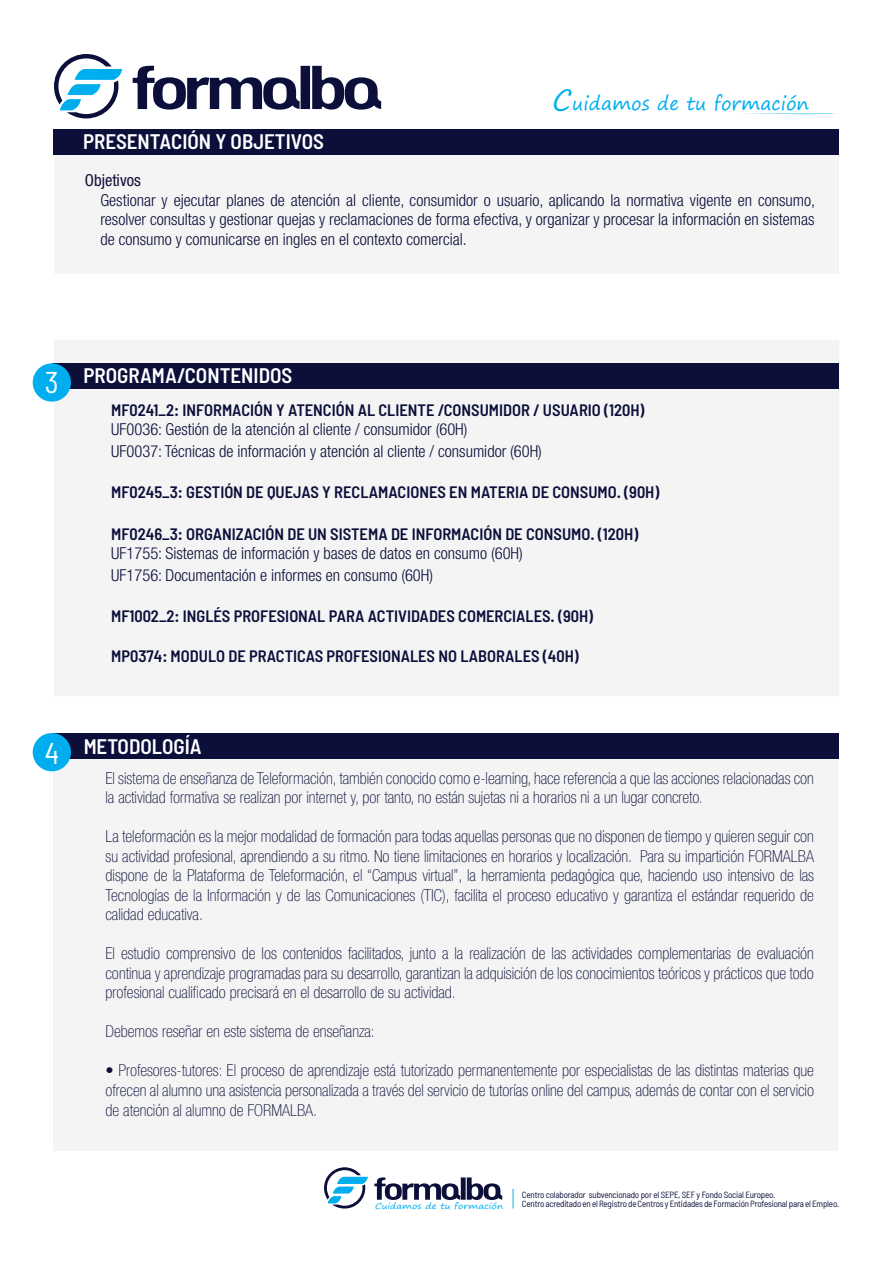
<style>
.page{position:relative;width:893px;height:1263px;background:#fff}
.page>*{position:absolute;margin:0;border:0;box-sizing:border-box;transform-origin:0 0}
.t1{font:semi-condensed 30px "Barlow";color:#fff}
.t2{font:600 semi-condensed 21px "Barlow";color:#fff}
.t3{font:18.6px "Segoe Print";color:#00aeef}
.t4{font:100 condensed 16.5px/19.5px "Helvetica Neue LT Std";color:#0b0f3a;text-align:justify}
.t5{font:300 condensed 16.5px/19.5px "Helvetica Neue LT Std";color:#0b0f3a;text-align:justify}
.t6{font:600 semi-condensed 16.5px/19.5px "Barlow";color:#0b0f3a}
.t7{font:condensed 16.5px "Helvetica Neue LT Std";color:#140e3a}
.t8{font:semi-condensed 9px "Barlow";letter-spacing:-.02em;color:#0b0f3a}
.t9{font:8.25px "Segoe Print";color:#00aeef;scale:1.16 1}
.s1{font-size:27.9px}
.s2{font-family:"Helvetica Neue LT Std";font-weight:300;font-stretch:condensed}
</style>
<div class="page">
<svg style="left:791px;top:114px;width:24px;height:1px"></svg>
<div style="left:301px;top:66px;width:9px;height:43px;background:#0b0f3a"></div>
<svg style="left:312px;top:66px;width:69px;height:44px"></svg>
<svg style="left:133px;top:66px;width:167px;height:44px"></svg>
<svg style="left:54px;top:54px;width:68px;height:64px"></svg>
<svg style="left:513px;top:1189px;width:1px;height:19px"></svg>
<div style="left:461px;top:1177px;width:5px;height:23px;background:#0b0f3a"></div>
<svg style="left:467px;top:1177px;width:35px;height:23px"></svg>
<svg style="left:374px;top:1177px;width:86px;height:23px"></svg>
<svg style="left:324px;top:1167px;width:44px;height:41px"></svg>
<div style="left:54px;top:340px;width:785px;height:356px;background:#f4f4f4"></div>
<div style="left:52px;top:363px;width:786px;height:26px;background:#0b0f3a"></div>
<div style="left:33px;top:363px;width:38px;height:39px;background:#00aeef;border-radius:50%"></div>
<div style="left:55px;top:143px;width:783px;height:130px;background:#f4f4f4"></div>
<div style="left:53px;top:129px;width:786px;height:25px;background:#0b0f3a"></div>
<div style="left:54px;top:748px;width:784px;height:402px;background:#f4f4f4"></div>
<div style="left:52px;top:733px;width:786px;height:25px;background:#0b0f3a"></div>
<div style="left:33px;top:733px;width:38px;height:38px;background:#00aeef;border-radius:50%"></div>
<p class="t2" style="left:83px;top:128px;width:243px">PRESENTACIÓN Y OBJETIVOS</p>
<p class="t3" style="left:552px;top:86px;width:258px"><span class="s1">C</span>uidamos de tu formación</p>
<p class="t7" style="left:85px;top:171px;width:57px">Objetivos</p>
<p class="t5" style="left:100px;top:190px;width:716px">Gestionar y ejecutar planes de atención al cliente, consumidor o usuario, aplicando la normativa vigente en consumo, resolver consultas y gestionar quejas y reclamaciones de forma efectiva, y organizar y procesar la información en sistemas de consumo y comunicarse en ingles en el contexto comercial.</p>
<p class="t1" style="left:45px;top:361px;width:15px">3</p>
<p class="t2" style="left:83px;top:363px;width:210px">PROGRAMA/CONTENIDOS</p>
<p class="t6" style="left:111px;top:400px;width:535px">MF0241_2: INFORMACIÓN Y ATENCIÓN AL CLIENTE /CONSUMIDOR / USUARIO (120H)</p>
<p class="t5" style="left:111px;top:420px;width:358px">UF0036: Gestión de la atención al cliente / consumidor (60H)</p>
<p class="t5" style="left:111px;top:441px;width:432px">UF0037: Técnicas de información y atención al cliente / consumidor (60H)</p>
<p class="t6" style="left:111px;top:482px;width:550px">MF0245_3: GESTIÓN DE QUEJAS Y RECLAMACIONES EN MATERIA DE CONSUMO. (90H)</p>
<p class="t6" style="left:111px;top:524px;width:528px">MF0246_3: ORGANIZACIÓN DE UN SISTEMA DE INFORMACIÓN DE CONSUMO. (120H)<br><span class="s2">UF1755: Sistemas de información y bases de datos en consumo (60H)</span></p>
<p class="t5" style="left:111px;top:565px;width:323px">UF1756: Documentación e informes en consumo (60H)</p>
<p class="t6" style="left:111px;top:606px;width:483px">MF1002_2: INGLÉS PROFESIONAL PARA ACTIVIDADES COMERCIALES. (90H)</p>
<p class="t6" style="left:111px;top:646px;width:469px">MP0374: MODULO DE PRACTICAS PROFESIONALES NO LABORALES (40H)</p>
<p class="t1" style="left:45px;top:732px;width:16px">4</p>
<p class="t2" style="left:84px;top:734px;width:119px">METODOLOGÍA</p>
<p class="t4" style="left:106px;top:768px;width:710px">El sistema de enseñanza de Teleformación, también conocido como e-learning, hace referencia a que las acciones relacionadas con la actividad formativa se realizan por internet y, por tanto, no están sujetas ni a horarios ni a un lugar concreto.</p>
<p class="t4" style="left:106px;top:827px;width:710px">La teleformación es la mejor modalidad de formación para todas aquellas personas que no disponen de tiempo y quieren seguir con su actividad profesional, aprendiendo a su ritmo. No tiene limitaciones en horarios y localización. Para su impartición FORMALBA dispone de la Plataforma de Teleformación, el “Campus virtual”, la herramienta pedagógica que, haciendo uso intensivo de las Tecnologías de la Información y de las Comunicaciones (TIC), facilita el proceso educativo y garantiza el estándar requerido de calidad educativa.</p>
<p class="t4" style="left:106px;top:944px;width:710px">El estudio comprensivo de los contenidos facilitados, junto a la realización de las actividades complementarias de evaluación continua y aprendizaje programadas para su desarrollo, garantizan la adquisición de los conocimientos teóricos y prácticos que todo profesional cualificado precisará en el desarrollo de su actividad.</p>
<p class="t4" style="left:106px;top:1022px;width:271px">Debemos reseñar en este sistema de enseñanza:</p>
<p class="t4" style="left:106px;top:1061px;width:710px">• Profesores-tutores: El proceso de aprendizaje está tutorizado permanentemente por especialistas de las distintas materias que ofrecen al alumno una asistencia personalizada a través del servicio de tutorías online del campus, además de contar con el servicio de atención al alumno de FORMALBA.</p>
<p class="t8" style="left:522px;top:1188px;width:255px">Centro colaborador subvencionado por el SEPE, SEF y Fondo Social Europeo.</p>
<p class="t9" style="left:375px;top:1198px;width:112px">Cuidamos de tu formación</p>
<p class="t8" style="left:522px;top:1197px;width:319px">Centro acreditado en el Registro de Centros y Entidades de Formación Profesional para el Empleo.</p>
</div>
